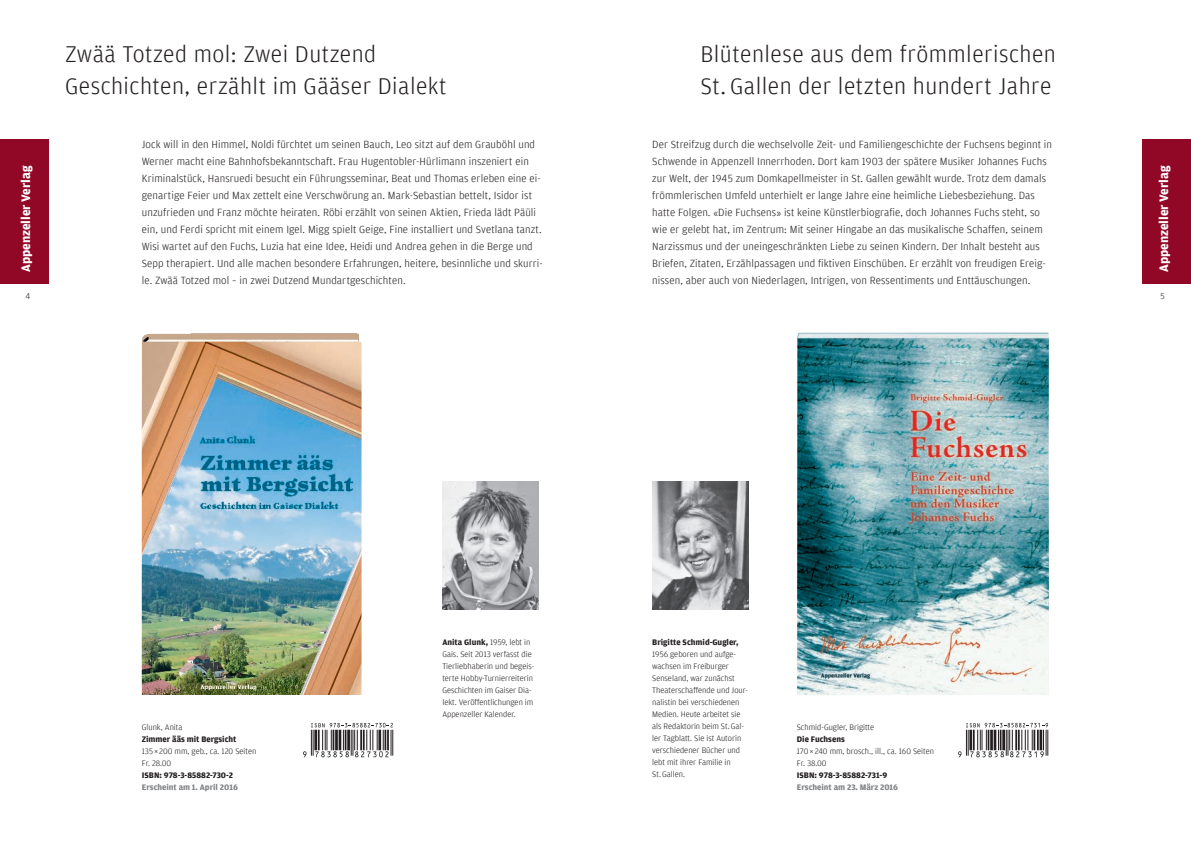
<style>
.page{position:relative;width:1191px;height:842px;background:#fff}
.page>*{position:absolute;margin:0;border:0;box-sizing:border-box;transform-origin:0 0}
.t1{font:300 24px/32px "Amplitude";letter-spacing:.02em;color:#231f20}
.t2{font:700 13px "Amplitude";color:#fff}
.t3{font:300 11px/17px "Amplitude";letter-spacing:.01em;color:#231f20}
.t4{font:300 9px "Amplitude";color:#231f20}
.t5{font:300 8.5px/12px "Amplitude";color:#231f20}
.t6{font:700 8.5px "Amplitude";color:#231f20}
.t7{font:700 8.5px "Amplitude";color:#808285}
.s1{font-weight:700}
</style>
<div class="page">
<img style="left:652px;top:482px;width:96px;height:127px">
<div style="left:1142px;top:139px;width:49px;height:144px;background:#910726"></div>
<img style="left:442px;top:482px;width:97px;height:127px">
<svg style="left:303px;top:723px;width:90px;height:34px"></svg>
<svg style="left:958px;top:723px;width:90px;height:34px"></svg>
<img style="left:142px;top:333px;width:219px;height:362px">
<img style="left:797px;top:333px;width:252px;height:362px">
<div style="left:0;top:139px;width:48px;height:144px;background:#910726"></div>
<p class="t2" style="left:19px;top:272px;width:108px;rotate:-90deg">Appenzeller Verlag</p>
<p class="t4" style="left:26px;top:291px;width:6px">4</p>
<h1 class="t1" style="left:65px;top:38px;width:383px">Zwää Totzed mol: Zwei Dutzend<br>Geschichten, erzählt im Gääser Dialekt</h1>
<p class="t3" style="left:142px;top:136px;width:402px">Jock will in den Himmel, Noldi fürchtet um seinen Bauch, Leo sitzt auf dem Grauböhl und Werner macht eine Bahnhofsbekanntschaft. Frau Hugentobler-Hürlimann inszeniert ein Kriminalstück, Hansruedi besucht ein Führungsseminar, Beat und Thomas erleben eine ei&shy;genartige Feier und Max zettelt eine Verschwörung an. Mark-Sebastian bettelt, Isidor ist unzufrieden und Franz möchte heiraten. Röbi erzählt von seinen Aktien, Frieda lädt Päüli ein, und Ferdi spricht mit einem Igel. Migg spielt Geige, Fine installiert und Svetlana tanzt.<br>Wisi wartet auf den Fuchs, Luzia hat eine Idee, Heidi und Andrea gehen in die Berge und Sepp therapiert. Und alle machen besondere Erfahrungen, heitere, besinnliche und skurri&shy;le. Zwää Totzed mol – in zwei Dutzend Mundartgeschichten.</p>
<h1 class="t1" style="left:700px;top:38px;width:357px">Blütenlese aus dem frömmlerischen<br>St. Gallen der letzten hundert Jahre</h1>
<p class="t3" style="left:652px;top:136px;width:401px">Der Streifzug durch die wechselvolle Zeit- und Familiengeschichte der Fuchsens beginnt in Schwende in Appenzell Innerrhoden. Dort kam 1903 der spätere Musiker Johannes Fuchs zur Welt, der 1945 zum Domkapellmeister in St. Gallen gewählt wurde. Trotz dem damals frömmlerischen Umfeld unterhielt er lange Jahre eine heimliche Liebesbeziehung. Das hatte Folgen. «Die Fuchsens» ist keine Künstlerbiografie, doch Johannes Fuchs steht, so wie er gelebt hat, im Zentrum: Mit seiner Hingabe an das musikalische Schaffen, seinem Narzissmus und der uneingeschränkten Liebe zu seinen Kindern. Der Inhalt besteht aus Briefen, Zitaten, Erzählpassagen und fiktiven Einschüben. Er erzählt von freudigen Ereig&shy;nissen, aber auch von Niederlagen, Intrigen, von Ressentiments und Enttäuschungen.</p>
<p class="t2" style="left:1156px;top:272px;width:108px;rotate:-90deg">Appenzeller Verlag</p>
<p class="t4" style="left:1160px;top:291px;width:6px">5</p>
<p class="t5" style="left:142px;top:721px;width:42px">Glunk, Anita</p>
<p class="t6" style="left:142px;top:734px;width:96px">Zimmer ääs mit Bergsicht</p>
<p class="t5" style="left:142px;top:745px;width:116px">135 × 200 mm, geb., ca. 120 Seiten<br>Fr. 28.00</p>
<p class="t6" style="left:142px;top:770px;width:93px">ISBN: 978-3-85882-730-2</p>
<p class="t7" style="left:142px;top:782px;width:98px">Erscheint am 1. April 2016</p>
<p class="t5" style="left:442px;top:636px;width:93px"><span class="s1">Anita Glunk,</span> 1959, lebt in<br>Gais. Seit 2013 verfasst die<br>Tierliebhaberin und begeis&shy;terte Hobby-Turnierreiterin<br>Geschichten im Gaiser Dia&shy;lekt. Veröffentlichungen im<br>Appenzeller Kalender.</p>
<p class="t6" style="left:652px;top:637px;width:88px">Brigitte Schmid-Gugler,</p>
<p class="t5" style="left:652px;top:648px;width:98px">1956 geboren und aufge&shy;wachsen im Freiburger<br>Senseland, war zunächst<br>Theaterschaffende und Jour&shy;nalistin bei verschiedenen<br>Medien. Heute arbeitet sie als Redaktorin beim St.Gal&shy;ler Tagblatt. Sie ist Autorin verschiedener Bücher und lebt mit ihrer Familie in<br>St.Gallen.</p>
<p class="t5" style="left:797px;top:721px;width:79px">Schmid-Gugler, Brigitte</p>
<p class="t6" style="left:797px;top:734px;width:49px">Die Fuchsens</p>
<p class="t5" style="left:797px;top:745px;width:139px">170× 240 mm, brosch., ill., ca. 160 Seiten<br>Fr. 38.00</p>
<p class="t6" style="left:797px;top:770px;width:92px">ISBN: 978-3-85882-731-9</p>
<p class="t7" style="left:797px;top:782px;width:103px">Erscheint am 23. März 2016</p>
</div>
